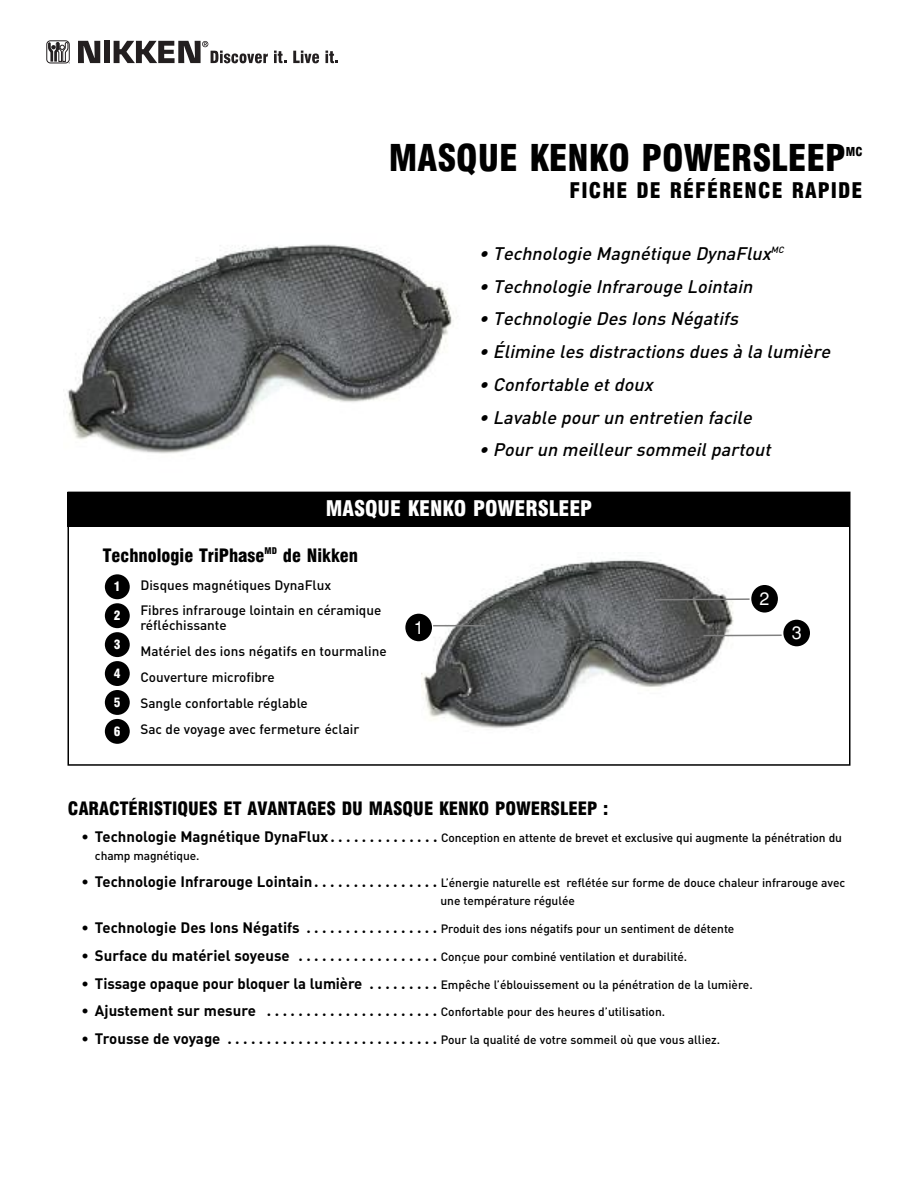
<style>
.page{position:relative;width:918px;height:1188px;background:#fff}
.page>*{position:absolute;margin:0;border:0;box-sizing:border-box;transform-origin:0 0}
.t1{font:900 36px "Corporate Condensed";color:#000}
.t2{font:900 21px "Corporate Condensed";letter-spacing:.055em;color:#000}
.t3{font:900 21px "Corporate Condensed";color:#fff}
.t4{font:italic 500 18px "DIN";color:#000}
.t5{font:900 18px "Corporate Condensed";color:#000}
.t6{font:18px "Helvetica";color:#fff}
.t7{font:15px "DIN Bold Alternate";color:#000}
.t8{font:500 13.5px/25.8px "DIN";color:#000}
.t9{font:900 12.6px "Corporate Condensed";color:#fff}
.t10{font:500 12px/18px "DIN";letter-spacing:-.005em;color:#000}
.t11{font:900 12px "Corporate Condensed";color:#000}
.s1{font-family:"DIN Bold Alternate";font-weight:400;font-size:15px}
.s2{font-family:"DIN";font-weight:500;font-size:12px}
</style>
<div class="page">
<img style="left:422px;top:559px;width:322px;height:170px">
<img style="left:67px;top:244px;width:387px;height:210px">
<svg style="left:78px;top:41px;width:22px;height:22px"></svg>
<div style="left:104px;top:41px;width:6px;height:22px;background:#231f20"></div>
<svg style="left:274px;top:51px;width:13px;height:13px"></svg>
<svg style="left:293px;top:51px;width:26px;height:12px"></svg>
<svg style="left:326px;top:51px;width:12px;height:13px"></svg>
<svg style="left:114px;top:41px;width:154px;height:22px"></svg>
<div style="left:46px;top:40px;width:24px;height:23px;border:1px solid #231f20;border-radius:4px"></div>
<svg style="left:48px;top:42px;width:22px;height:22px"></svg>
<div style="left:105px;top:574px;width:25px;height:25px;background:#000;border-radius:50%"></div>
<div style="left:68px;top:492px;width:782px;height:34px;background:#000"></div>
<div style="left:751px;top:585px;width:27px;height:28px;background:#000;border-radius:50%"></div>
<svg style="left:653px;top:598px;width:97px;height:3px"></svg>
<div style="left:783px;top:620px;width:27px;height:26px;background:#000;border-radius:50%"></div>
<hr style="left:704px;top:635px;width:78px;height:1px;background:#808080">
<div style="left:405px;top:614px;width:27px;height:27px;background:#000;border-radius:50%"></div>
<hr style="left:433px;top:625px;width:52px;height:1px;background:#808080">
<div style="left:105px;top:603px;width:25px;height:25px;background:#000;border-radius:50%"></div>
<div style="left:105px;top:632px;width:25px;height:25px;background:#000;border-radius:50%"></div>
<div style="left:105px;top:661px;width:25px;height:25px;background:#000;border-radius:50%"></div>
<div style="left:105px;top:690px;width:25px;height:25px;background:#000;border-radius:50%"></div>
<div style="left:105px;top:719px;width:25px;height:25px;background:#000;border-radius:50%"></div>
<h1 class="t1" style="left:389px;top:137px;width:458px">MASQUE KENKO POWERSLEEP</h1>
<p class="t11" style="left:846px;top:145px;width:18px">MC</p>
<h2 class="t2" style="left:570px;top:178px;width:294px">FICHE DE RÉFÉRENCE RAPIDE</h2>
<h3 class="t4" style="left:479px;top:243px;width:308px">• Technologie Magnétique DynaFlux<sup>MC</sup></h3>
<h3 class="t4" style="left:479px;top:276px;width:279px">• Technologie Infrarouge Lointain</h3>
<h3 class="t4" style="left:479px;top:309px;width:264px">• Technologie Des Ions Négatifs</h3>
<h3 class="t4" style="left:479px;top:341px;width:357px">• Élimine les distractions dues à la lumière</h3>
<h3 class="t4" style="left:479px;top:374px;width:179px">• Confortable et doux</h3>
<h3 class="t4" style="left:479px;top:407px;width:278px">• Lavable pour un entretien facile</h3>
<h3 class="t4" style="left:479px;top:439px;width:297px">• Pour un meilleur sommeil partout</h3>
<h2 class="t3" style="left:326px;top:496px;width:268px">MASQUE KENKO POWERSLEEP</h2>
<h3 class="t5" style="left:103px;top:545px;width:257px">Technologie TriPhase<sup>MD</sup> de Nikken</h3>
<p class="t9" style="left:114px;top:580px;width:8px">1</p>
<p class="t8" style="left:140px;top:572px;width:242px">Disques magnétiques DynaFlux<br>Fibres infrarouge lointain en céramique</p>
<p class="t8" style="left:140px;top:613px;width:248px">réfléchissante<br>Matériel des ions négatifs en tourmaline<br>Couverture microfibre<br>Sangle confortable réglable<br>Sac de voyage avec fermeture éclair</p>
<p class="t9" style="left:114px;top:609px;width:8px">2</p>
<p class="t9" style="left:114px;top:638px;width:8px">3</p>
<p class="t9" style="left:114px;top:666px;width:8px">4</p>
<p class="t9" style="left:114px;top:695px;width:8px">5</p>
<p class="t9" style="left:114px;top:724px;width:8px">6</p>
<h3 class="t6" style="left:414px;top:617px;width:12px">1</h3>
<h3 class="t6" style="left:760px;top:588px;width:12px">2</h3>
<h3 class="t6" style="left:792px;top:623px;width:12px">3</h3>
<h3 class="t5" style="left:68px;top:798px;width:542px">CARACTÉRISTIQUES ET AVANTAGES DU MASQUE KENKO POWERSLEEP :</h3>
<p class="t10" style="left:95px;top:829px;width:749px;text-indent:-13px"><span class="s1">• Technologie Magnétique DynaFlux . . . . . . . . . . . . . .</span> Conception en attente de brevet et exclusive qui augmente la pénétration du champ magnétique.</p>
<p class="t10" style="left:441px;top:874px;width:406px;text-indent:-359px"><span class="s1">• Technologie Infrarouge Lointain. . . . . . . . . . . . . . . .</span> L’énergie naturelle est reflétée sur forme de douce chaleur infrarouge avec une température régulée</p>
<p class="t10" style="left:81px;top:920px;width:654px"><span class="s1">• Technologie Des Ions Négatifs . . . . . . . . . . . . . . . . .</span> Produit des ions négatifs pour un sentiment de détente</p>
<p class="t7" style="left:81px;top:947px;width:607px">• Surface du matériel soyeuse . . . . . . . . . . . . . . . . . . <span class="s2">Conçue pour combiné ventilation et durabilité.</span></p>
<p class="t10" style="left:81px;top:975px;width:673px"><span class="s1">• Tissage opaque pour bloquer la lumière . . . . . . . . .</span> Empêche l’éblouissement ou la pénétration de la lumière.</p>
<p class="t7" style="left:81px;top:1002px;width:585px">• Ajustement sur mesure . . . . . . . . . . . . . . . . . . . . . . <span class="s2">Confortable pour des heures d’utilisation.</span></p>
<p class="t7" style="left:81px;top:1030px;width:640px">• Trousse de voyage . . . . . . . . . . . . . . . . . . . . . . . . . . . <span class="s2">Pour la qualité de votre sommeil où que vous alliez.</span></p>
</div>
